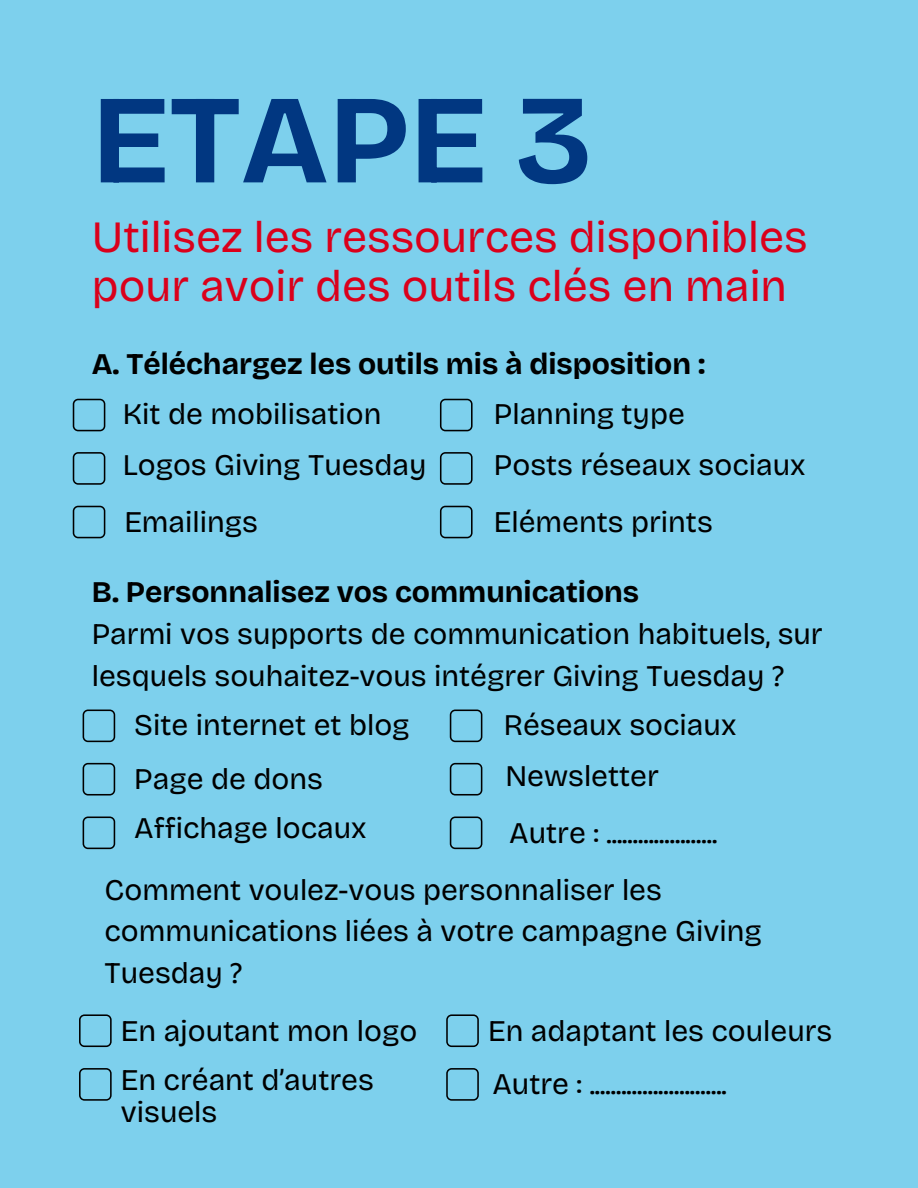
<style>
.page{position:relative;width:918px;height:1188px;background:#7dd0ed}
.page>*{position:absolute;margin:0;border:0;box-sizing:border-box;transform-origin:0 0}
.t1{font:700 126.45px "Bricolage Grotesque";color:#013781}
.t2{font:44.7px/49.5px "Bricolage Grotesque";color:#da001b}
.t3{font:30px/41.7px "Bricolage Grotesque";color:#000}
.t4{font:700 30px "Bricolage Grotesque";color:#000}
</style>
<div class="page">
<svg style="left:73px;top:399px;width:32px;height:32px"></svg>
<svg style="left:73px;top:452px;width:32px;height:33px"></svg>
<svg style="left:440px;top:399px;width:33px;height:32px"></svg>
<svg style="left:440px;top:452px;width:33px;height:33px"></svg>
<svg style="left:73px;top:506px;width:32px;height:32px"></svg>
<svg style="left:440px;top:506px;width:33px;height:32px"></svg>
<svg style="left:83px;top:710px;width:32px;height:32px"></svg>
<svg style="left:83px;top:763px;width:32px;height:33px"></svg>
<svg style="left:450px;top:710px;width:32px;height:32px"></svg>
<svg style="left:450px;top:763px;width:32px;height:33px"></svg>
<svg style="left:83px;top:817px;width:32px;height:32px"></svg>
<svg style="left:450px;top:817px;width:32px;height:32px"></svg>
<svg style="left:79px;top:1014px;width:33px;height:33px"></svg>
<svg style="left:446px;top:1014px;width:33px;height:33px"></svg>
<svg style="left:79px;top:1068px;width:33px;height:33px"></svg>
<svg style="left:446px;top:1068px;width:33px;height:33px"></svg>
<h1 class="t1" style="left:92px;top:65px;width:502px">ETAPE 3</h1>
<h2 class="t2" style="left:92px;top:212px;width:717px">Utilisez les ressources disponibles pour avoir des outils clés en main</h2>
<h3 class="t4" style="left:92px;top:346px;width:615px">A. Téléchargez les outils mis à disposition :</h3>
<p class="t3" style="left:123px;top:393px;width:260px">Kit de mobilisation</p>
<p class="t3" style="left:123px;top:445px;width:305px">Logos Giving Tuesday</p>
<p class="t3" style="left:494px;top:393px;width:192px">Planning type</p>
<p class="t3" style="left:494px;top:445px;width:313px">Posts réseaux sociaux</p>
<p class="t3" style="left:124px;top:501px;width:135px">Emailings</p>
<p class="t3" style="left:494px;top:501px;width:220px">Eléments prints</p>
<p class="t4" style="left:92px;top:575px;width:549px">B. Personnalisez vos communications</p>
<p class="t3" style="left:92px;top:613px;width:732px">Parmi vos supports de communication habituels, sur lesquels souhaitez-vous intégrer Giving Tuesday ?</p>
<p class="t3" style="left:134px;top:704px;width:277px">Site internet et blog</p>
<p class="t3" style="left:134px;top:758px;width:190px">Page de dons</p>
<p class="t3" style="left:504px;top:704px;width:234px">Réseaux sociaux</p>
<p class="t3" style="left:506px;top:755px;width:155px">Newsletter</p>
<p class="t3" style="left:134px;top:807px;width:234px">Affichage locaux</p>
<p class="t3" style="left:509px;top:812px;width:210px">Autre : .....................</p>
<p class="t3" style="left:105px;top:869px;width:659px">Comment voulez-vous personnaliser les communications liées à votre campagne Giving<br>Tuesday ?</p>
<p class="t3" style="left:121px;top:1010px;width:298px">En ajoutant mon logo</p>
<p class="t3" style="left:488px;top:1010px;width:346px">En adaptant les couleurs</p>
<p class="t3" style="left:121px;top:1063px;width:254px;line-height:32.7px">En créant d’autres visuels</p>
<p class="t3" style="left:492px;top:1064px;width:236px">Autre : ..........................</p>
</div>
